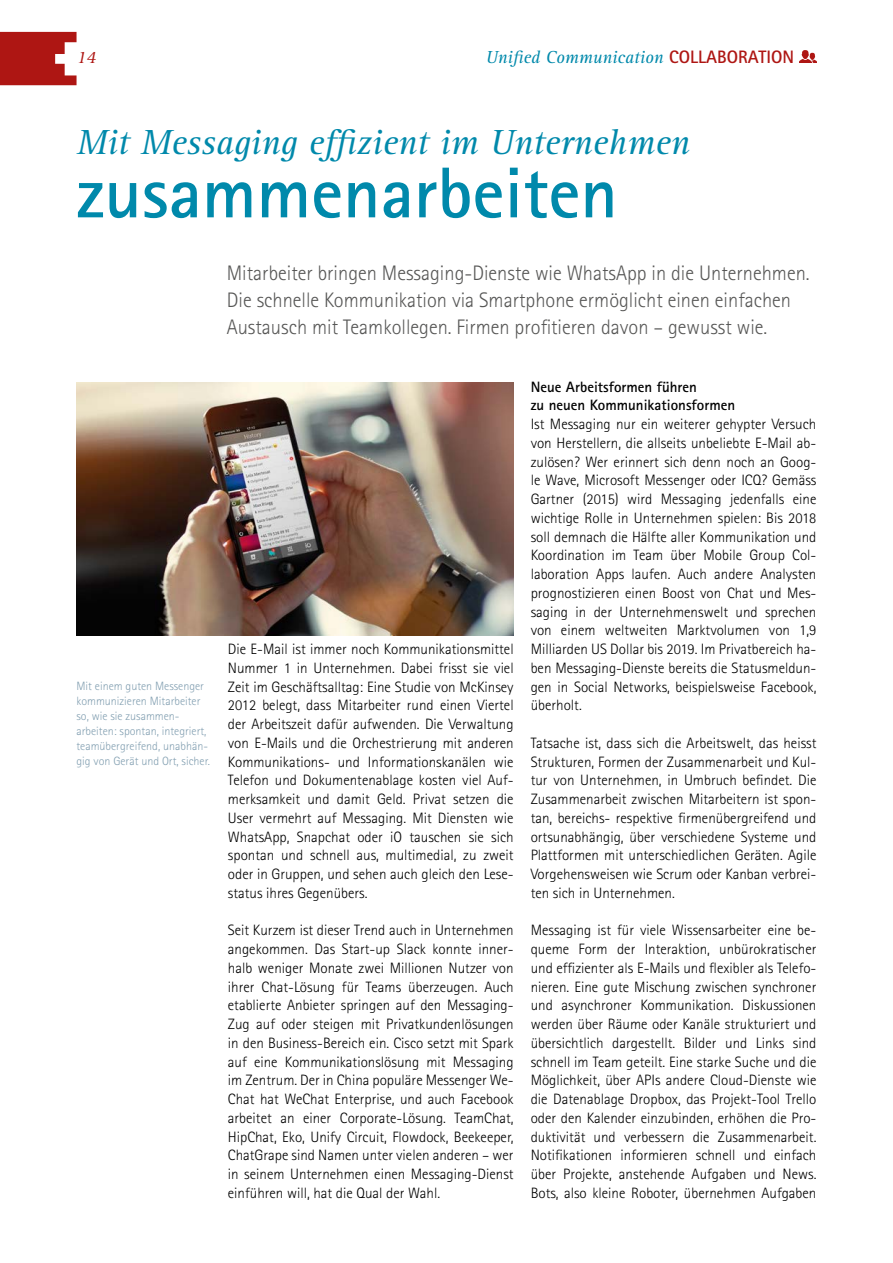
<style>
.page{position:relative;width:893px;height:1263px;background:#fff}
.page>*{position:absolute;margin:0;border:0;box-sizing:border-box;transform-origin:0 0}
.t1{font:700 72px "Rotis Sans Serif";color:#0089ab}
.t2{font:italic 36px "Rotis Serif";color:#0089ab}
.t3{font:300 21px/27px "Rotis Sans Serif";color:#575756}
.t4{font:italic 18px "Rotis Serif";color:#0089ab}
.t5{font:italic 18px "Rotis Serif";color:#ae1613}
.t6{font:300 15px/18.8px "Rotis Sans Serif";color:#000;text-align:justify}
.t7{font:700 15px/18.8px "Rotis Sans Serif";color:#000}
.t8{font:300 12px/15px "Rotis Sans Serif";color:#829fb1}
.s1{font-family:"Rotis Sans Serif";font-weight:700;font-style:normal;color:#ae1613}
</style>
<div class="page">
<svg style="left:0;top:32px;width:77px;height:53px;background:#b83330"></svg>
<img style="left:800px;top:50px;width:16px;height:13px">
<img style="left:77px;top:383px;width:436px;height:252px">
<p class="t5" style="left:77px;top:47px;width:22px">14</p>
<p class="t4" style="left:486px;top:47px;width:310px">Unified Communication <span class="s1">COLLABORATION</span></p>
<h2 class="t2" style="left:77px;top:122px;width:615px">Mit Messaging effizient im Unternehmen</h2>
<h1 class="t1" style="left:77px;top:147px;width:543px">zusammenarbeiten</h1>
<p class="t8" style="left:77px;top:678px;width:135px">Mit einem guten Messenger kommunizieren Mitarbeiter so, wie sie zusammen&shy;arbeiten: spontan, integriert, teamübergreifend, unabhän&shy;gig von Gerät und Ort, sicher.</p>
<h3 class="t3" style="left:227px;top:259px;width:584px">Mitarbeiter bringen Messaging-Dienste wie WhatsApp in die Unternehmen.<br>Die schnelle Kommunikation via Smartphone ermöglicht einen einfachen<br>Austausch mit Teamkollegen. Firmen profitieren davon – gewusst wie.</h3>
<p class="t6" style="left:228px;top:640px;width:287px">Die E-Mail ist immer noch Kommunikationsmittel Nummer 1 in Unternehmen. Dabei frisst sie viel Zeit im Geschäftsalltag: Eine Studie von McKinsey 2012 belegt, dass Mitarbeiter rund einen Viertel der Arbeitszeit dafür aufwenden. Die Verwaltung von E-Mails und die Orchestrierung mit anderen Kommunikations- und Informationskanälen wie Telefon und Dokumentenablage kosten viel Auf&shy;merksamkeit und damit Geld. Privat setzen die User vermehrt auf Messaging. Mit Diensten wie WhatsApp, Snapchat oder iO tauschen sie sich spontan und schnell aus, multimedial, zu zweit oder in Gruppen, und sehen auch gleich den Lese&shy;status ihres Gegenübers.</p>
<p class="t6" style="left:228px;top:921px;width:287px">Seit Kurzem ist dieser Trend auch in Unternehmen angekommen. Das Start-up Slack konnte inner&shy;halb weniger Monate zwei Millionen Nutzer von ihrer Chat-Lösung für Teams überzeugen. Auch etablierte Anbieter springen auf den Messaging-Zug auf oder steigen mit Privatkundenlösungen in den Business-Bereich ein. Cisco setzt mit Spark auf eine Kommunikationslösung mit Messaging im Zentrum. Der in China populäre Messenger We-Chat hat WeChat Enterprise, und auch Facebook arbeitet an einer Corporate-Lösung. TeamChat, HipChat, Eko, Unify Circuit, Flowdock, Beekeeper, ChatGrape sind Namen unter vielen anderen – wer in seinem Unternehmen einen Messaging-Dienst einführen will, hat die Qual der Wahl.</p>
<p class="t7" style="left:531px;top:377px;width:206px">Neue Arbeitsformen führen<br>zu neuen Kommunikationsformen</p>
<p class="t6" style="left:531px;top:415px;width:287px">Ist Messaging nur ein weiterer gehypter Versuch von Herstellern, die allseits unbeliebte E-Mail ab&shy;zulösen? Wer erinnert sich denn noch an Goog&shy;le Wave, Microsoft Messenger oder ICQ? Gemäss Gartner (2015) wird Messaging jedenfalls eine wichtige Rolle in Unternehmen spielen: Bis 2018 soll demnach die Hälfte aller Kommunikation und Koordination im Team über Mobile Group Col&shy;laboration Apps laufen. Auch andere Analysten prognostizieren einen Boost von Chat und Mes&shy;saging in der Unternehmenswelt und sprechen von einem weltweiten Marktvolumen von 1,9<br>Milliarden US Dollar bis 2019. Im Privatbereich ha&shy;ben Messaging-Dienste bereits die Statusmeldun&shy;gen in Social Networks, beispielsweise Facebook, überholt.</p>
<p class="t6" style="left:531px;top:733px;width:287px">Tatsache ist, dass sich die Arbeitswelt, das heisst Strukturen, Formen der Zusammenarbeit und Kul&shy;tur von Unternehmen, in Umbruch befindet. Die Zusammenarbeit zwischen Mitarbeitern ist spon&shy;tan, bereichs- respektive firmenübergreifend und ortsunabhängig, über verschiedene Systeme und Plattformen mit unterschiedlichen Geräten. Agile Vorgehensweisen wie Scrum oder Kanban verbrei&shy;ten sich in Unternehmen.</p>
<p class="t6" style="left:531px;top:921px;width:287px">Messaging ist für viele Wissensarbeiter eine be&shy;queme Form der Interaktion, unbürokratischer und effizienter als E-Mails und flexibler als Telefo&shy;nieren. Eine gute Mischung zwischen synchroner und asynchroner Kommunikation. Diskussionen werden über Räume oder Kanäle strukturiert und übersichtlich dargestellt. Bilder und Links sind schnell im Team geteilt. Eine starke Suche und die Möglichkeit, über APIs andere Cloud-Dienste wie die Datenablage Dropbox, das Projekt-Tool Trello oder den Kalender einzubinden, erhöhen die Pro&shy;duktivität und verbessern die Zusammenarbeit.<br>Notifikationen informieren schnell und einfach über Projekte, anstehende Aufgaben und News.<br>Bots, also kleine Roboter, übernehmen Aufgaben</p>
</div>
